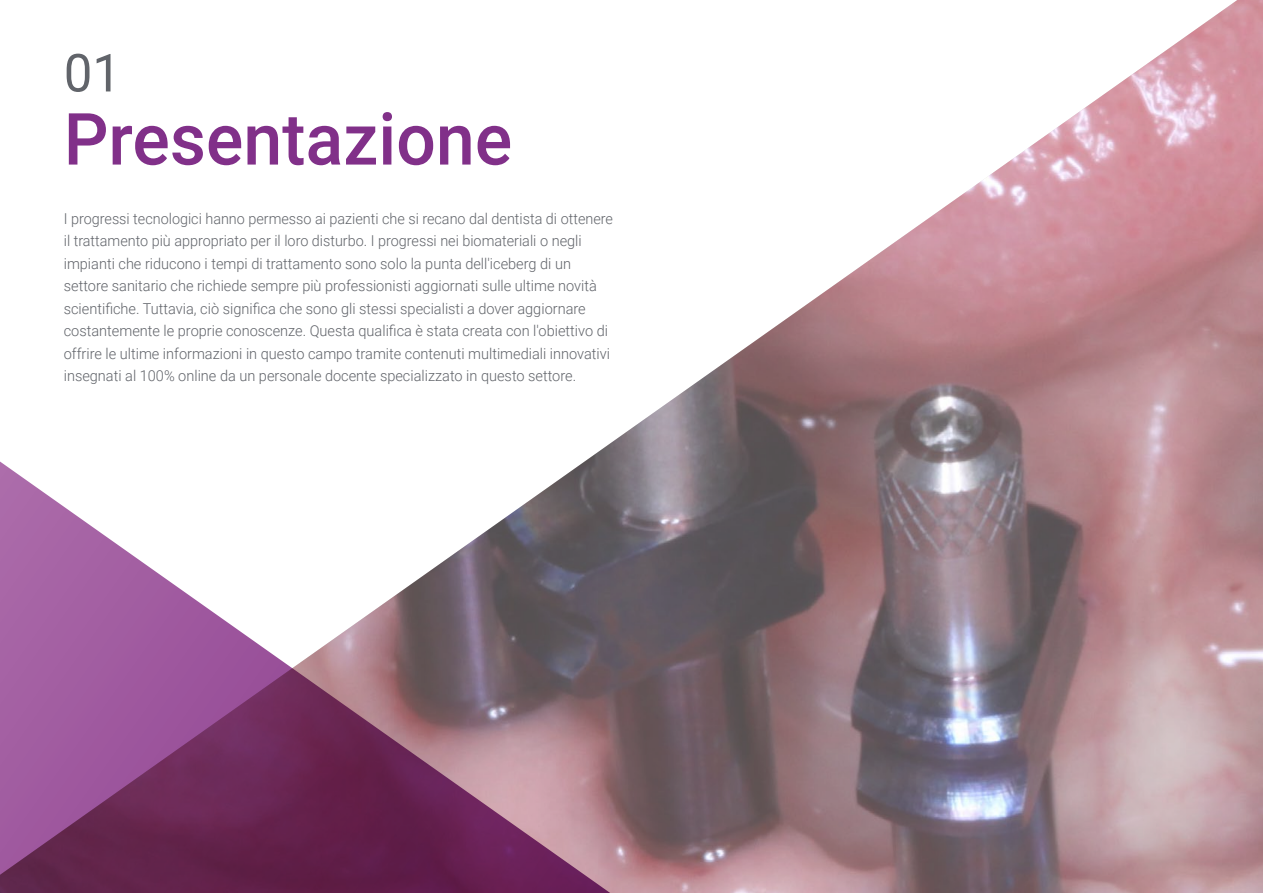
<style>
.page{position:relative;width:1263px;height:893px;background:#fff}
.page>*{position:absolute;margin:0;border:0;box-sizing:border-box;transform-origin:0 0}
.t1{font:500 72px "Roboto";color:#813089}
.t2{font:52.5px "Roboto";color:#61646a}
.t3{font:300 15px/22.5px "Roboto";color:#61646a;scale:.96 1}
</style>
<div class="page">
<img style="left:606px;top:0;width:657px;height:893px">
<svg style="left:0;top:446px;width:640px;height:447px"></svg>
<h2 class="t2" style="left:64px;top:36px;width:59px">01</h2>
<h1 class="t1" style="left:64px;top:89px;width:450px">Presentazione</h1>
<p class="t3" style="left:64px;top:207px;width:573px">I progressi tecnologici hanno permesso ai pazienti che si recano dal dentista di ottenere il trattamento più appropriato per il loro disturbo. I progressi nei biomateriali o negli impianti che riducono i tempi di trattamento sono solo la punta dell'iceberg di un settore sanitario che richiede sempre più professionisti aggiornati sulle ultime novità scientifiche. Tuttavia, ciò significa che sono gli stessi specialisti a dover aggiornare costantemente le proprie conoscenze. Questa qualifica è stata creata con l'obiettivo di offrire le ultime informazioni in questo campo tramite contenuti multimediali innovativi insegnati al 100% online da un personale docente specializzato in questo settore.</p>
</div>
